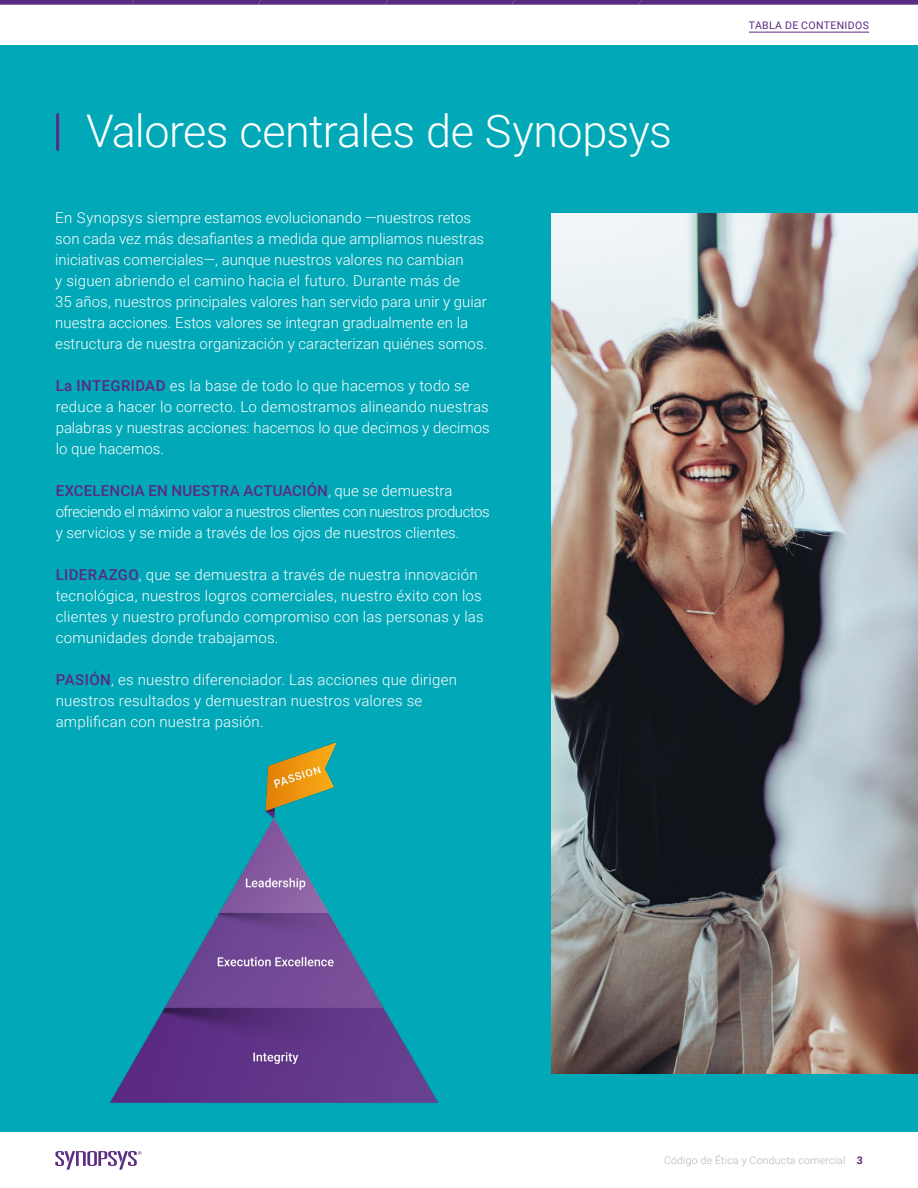
<style>
.page{position:relative;width:918px;height:1188px;background:#fff}
.page>*{position:absolute;margin:0;border:0;box-sizing:border-box;transform-origin:0 0}
.t1{font:300 45px "Roboto";letter-spacing:-.015em;color:#fff}
.t2{font:300 15px/21px "Roboto";letter-spacing:.005em;color:#fff}
.t3{font:300 15px/21px "Roboto";letter-spacing:-.025em;color:#fff}
.t4{font:300 10.5px "Roboto";letter-spacing:.02em;color:#b3b4b3}
.t5{font:10.5px "Roboto";letter-spacing:.035em;color:#5a2a82}
.s1{font-weight:500;color:#5a2a82}
.s2{font-weight:700;color:#5a2a82}
</style>
<div class="page">
<div style="left:0;top:44px;width:918px;height:1098px;background:#00a8b8"></div>
<img style="left:552px;top:213px;width:366px;height:860px">
<hr style="left:56px;top:114px;width:3px;height:37px;background:#5a2a82">
<img style="left:110px;top:742px;width:329px;height:361px">
<div style="left:0;top:1133px;width:918px;height:55px;background:#fff"></div>
<svg style="left:55px;top:1151px;width:86px;height:19px"></svg>
<hr style="left:749px;top:32px;width:120px;height:1px;background:#5a2a82">
<svg style="left:0;top:0;width:918px;height:5px;background:#64378a"></svg>
<h1 class="t1" style="left:86px;top:100px;width:587px">Valores centrales de Synopsys</h1>
<p class="t2" style="left:55px;top:207px;width:434px">En Synopsys siempre estamos evolucionando —nuestros retos son cada vez más desafiantes a medida que ampliamos nuestras iniciativas comerciales—, aunque nuestros valores no cambian<br>y siguen abriendo el camino hacia el futuro. Durante más de<br>35 años, nuestros principales valores han servido para unir y guiar nuestra acciones. Estos valores se integran gradualmente en la estructura de nuestra organización y caracterizan quiénes somos.</p>
<p class="t2" style="left:56px;top:375px;width:436px"><span class="s1">La INTEGRIDAD</span> es la base de todo lo que hacemos y todo se reduce a hacer lo correcto. Lo demostramos alineando nuestras palabras y nuestras acciones: hacemos lo que decimos y decimos lo que hacemos.</p>
<p class="t3" style="left:56px;top:480px;width:435px"><span class="s1">EXCELENCIA EN NUESTRA ACTUACIÓN</span>, que se demuestra ofreciendo el máximo valor a nuestros clientes con nuestros productos y servicios y se mide a través de los ojos de nuestros clientes.</p>
<p class="t2" style="left:56px;top:564px;width:430px"><span class="s1">LIDERAZGO</span>, que se demuestra a través de nuestra innovación tecnológica, nuestros logros comerciales, nuestro éxito con los clientes y nuestro profundo compromiso con las personas y las comunidades donde trabajamos.</p>
<p class="t2" style="left:56px;top:669px;width:403px"><span class="s1">PASIÓN</span>, es nuestro diferenciador. Las acciones que dirigen nuestros resultados y demuestran nuestros valores se amplifican con nuestra pasión.</p>
<p class="t5" style="left:749px;top:18px;width:122px">TABLA DE CONTENIDOS</p>
<p class="t4" style="left:664px;top:1153px;width:200px">Código de Ética y Conducta comercial <span class="s2">3</span></p>
</div>
